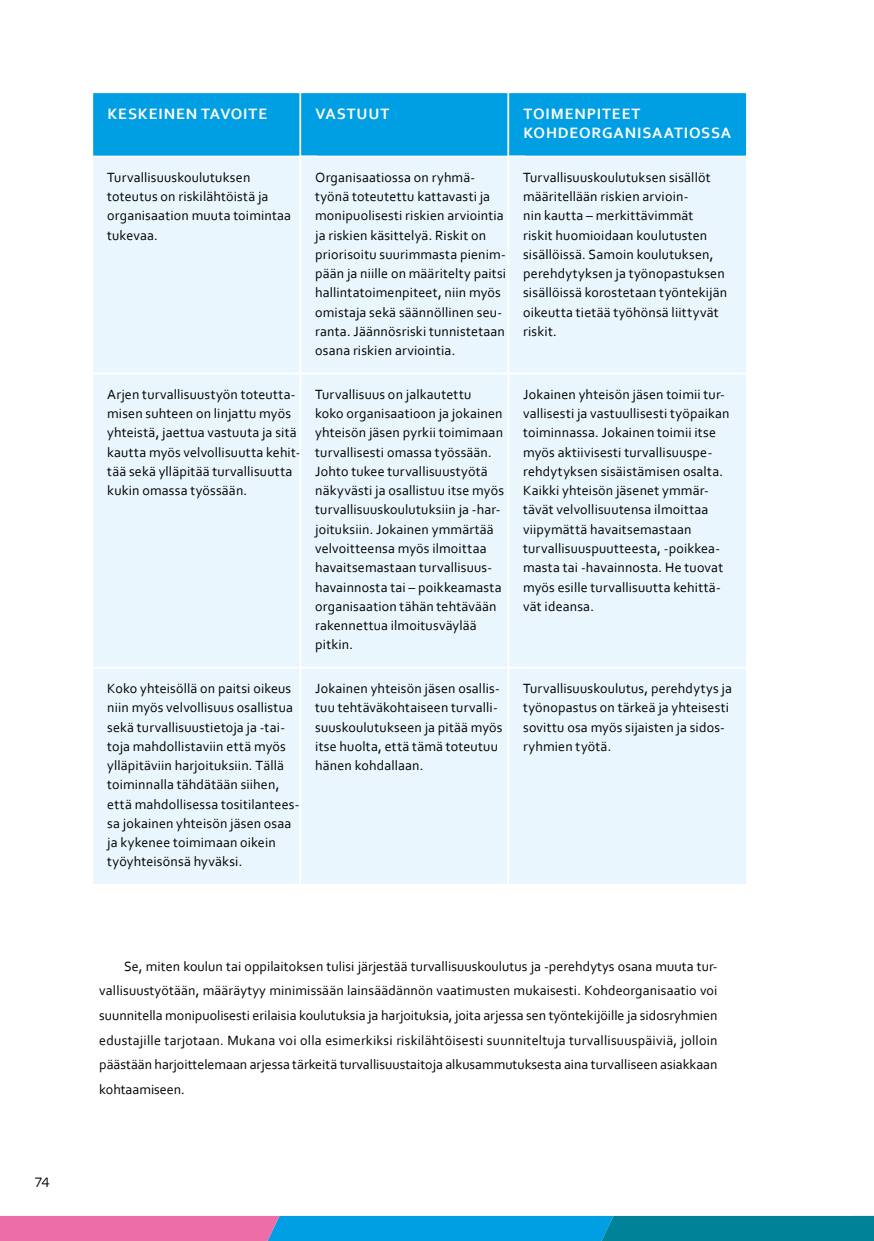
<style>
.page{position:relative;width:874px;height:1241px;background:#fff}
.page>*{position:absolute;margin:0;border:0;box-sizing:border-box;transform-origin:0 0}
.Taulukko_otsikko{font:700 15.75px "Corbel";letter-spacing:.055em;color:#fff}
.t1{font:14.53px "Omnes";color:#000}
.Taulukko{font:14px/19.2px "Corbel";letter-spacing:.01em;color:#000}
.leipis{font:14px/24.5px "Corbel";color:#000;text-align:justify}
</style>
<div class="page">
<svg style="left:0;top:1215px;width:873px;height:25px"></svg>
<div style="left:91px;top:91px;width:226px;height:67px;background:#009fe3;border:2px solid #fff"></div>
<div style="left:299px;top:91px;width:225px;height:67px;background:#009fe3;border:2px solid #fff"></div>
<div style="left:507px;top:91px;width:240px;height:67px;background:#009fe3;border:2px solid #fff"></div>
<div style="left:91px;top:156px;width:226px;height:218px;background:#eaf6fe;border:2px solid #fff"></div>
<div style="left:300px;top:156px;width:223px;height:217px;background:#eaf6fe"></div>
<div style="left:299px;top:156px;width:225px;height:218px;border:2px solid #fff"></div>
<div style="left:508px;top:156px;width:238px;height:217px;background:#eaf6fe"></div>
<div style="left:507px;top:156px;width:240px;height:218px;border:2px solid #fff"></div>
<div style="left:92px;top:373px;width:224px;height:294px;background:#eaf6fe"></div>
<div style="left:91px;top:372px;width:226px;height:296px;border:2px solid #fff"></div>
<div style="left:300px;top:373px;width:223px;height:294px;background:#eaf6fe"></div>
<div style="left:299px;top:372px;width:225px;height:296px;border:2px solid #fff"></div>
<div style="left:508px;top:373px;width:238px;height:294px;background:#eaf6fe"></div>
<div style="left:507px;top:372px;width:240px;height:296px;border:2px solid #fff"></div>
<div style="left:92px;top:667px;width:224px;height:217px;background:#eaf6fe"></div>
<div style="left:91px;top:666px;width:226px;height:219px;border:2px solid #fff"></div>
<div style="left:300px;top:667px;width:223px;height:217px;background:#eaf6fe"></div>
<div style="left:299px;top:666px;width:225px;height:219px;border:2px solid #fff"></div>
<div style="left:508px;top:667px;width:238px;height:217px;background:#eaf6fe"></div>
<div style="left:507px;top:666px;width:240px;height:219px;border:2px solid #fff"></div>
<p class="t1" style="left:35px;top:1171px;width:16px">74</p>
<h3 class="Taulukko_otsikko" style="left:107px;top:104px;width:161px">KESKEINEN TAVOITE</h3>
<h3 class="Taulukko_otsikko" style="left:315px;top:104px;width:75px">VASTUUT</h3>
<h3 class="Taulukko_otsikko" style="left:523px;top:104px;width:118px">TOIMENPITEET</h3>
<h3 class="Taulukko_otsikko" style="left:523px;top:123px;width:209px">KOHDEORGANISAATIOSSA</h3>
<p class="Taulukko" style="left:107px;top:167px;width:185px">Turvallisuuskoulutuksen toteutus on riskilähtöistä ja organisaation muuta toimintaa tukevaa.</p>
<p class="Taulukko" style="left:315px;top:167px;width:192px">Organisaatiossa on ryhmä&shy;työnä toteutettu kattavasti ja monipuolisesti riskien arviointia ja riskien käsittelyä. Riskit on priorisoitu suurimmasta pienim&shy;pään ja niille on määritelty paitsi hallintatoimenpiteet, niin myös omistaja sekä säännöllinen seu&shy;ranta. Jäännösriski tunnistetaan osana riskien arviointia.</p>
<p class="Taulukko" style="left:523px;top:167px;width:205px">Turvallisuuskoulutuksen sisällöt määritellään riskien arvioin-<br>nin kautta – merkittävimmät<br>riskit huomioidaan koulutusten sisällöissä. Samoin koulutuksen, perehdytyksen ja työnopastuksen sisällöissä korostetaan työntekijän oikeutta tietää työhönsä liittyvät riskit.</p>
<p class="Taulukko" style="left:107px;top:384px;width:194px">Arjen turvallisuustyön toteutta&shy;misen suhteen on linjattu myös yhteistä, jaettua vastuuta ja sitä kautta myös velvollisuutta kehit&shy;tää sekä ylläpitää turvallisuutta kukin omassa työssään.</p>
<p class="Taulukko" style="left:315px;top:384px;width:190px">Turvallisuus on jalkautettu<br>koko organisaatioon ja jokainen yhteisön jäsen pyrkii toimimaan turvallisesti omassa työssään.<br>Johto tukee turvallisuustyötä näkyvästi ja osallistuu itse myös turvallisuuskoulutuksiin ja -har&shy;joituksiin. Jokainen ymmärtää velvoitteensa myös ilmoittaa havaitsemastaan turvallisuus&shy;havainnosta tai – poikkeamasta organisaation tähän tehtävään rakennettua ilmoitusväylää pitkin.</p>
<p class="Taulukko" style="left:523px;top:384px;width:208px">Jokainen yhteisön jäsen toimii tur&shy;vallisesti ja vastuullisesti työpaikan toiminnassa. Jokainen toimii itse myös aktiivisesti turvallisuuspe&shy;rehdytyksen sisäistämisen osalta.<br>Kaikki yhteisön jäsenet ymmär&shy;tävät velvollisuutensa ilmoittaa viipymättä havaitsemastaan turvallisuuspuutteesta, -poikkea&shy;masta tai -havainnosta. He tuovat myös esille turvallisuutta kehittä&shy;vät ideansa.</p>
<p class="Taulukko" style="left:107px;top:678px;width:194px">Koko yhteisöllä on paitsi oikeus niin myös velvollisuus osallistua sekä turvallisuustietoja ja -tai&shy;toja mahdollistaviin että myös ylläpitäviin harjoituksiin. Tällä toiminnalla tähdätään siihen, että mahdollisessa tositilantees&shy;sa jokainen yhteisön jäsen osaa ja kykenee toimimaan oikein työyhteisönsä hyväksi.</p>
<p class="Taulukko" style="left:315px;top:678px;width:189px">Jokainen yhteisön jäsen osallis&shy;tuu tehtäväkohtaiseen turvalli&shy;suuskoulutukseen ja pitää myös itse huolta, että tämä toteutuu hänen kohdallaan.</p>
<p class="Taulukko" style="left:523px;top:678px;width:210px">Turvallisuuskoulutus, perehdytys ja työnopastus on tärkeä ja yhteisesti sovittu osa myös sijaisten ja sidos&shy;ryhmien työtä.</p>
<p class="leipis" style="left:99px;top:953px;width:619px;text-indent:25px">Se, miten koulun tai oppilaitoksen tulisi järjestää turvallisuuskoulutus ja -perehdytys osana muuta tur&shy;vallisuustyötään, määräytyy minimissään lainsäädännön vaatimusten mukaisesti. Kohdeorganisaatio voi suunnitella monipuolisesti erilaisia koulutuksia ja harjoituksia, joita arjessa sen työntekijöille ja sidosryhmien edustajille tarjotaan. Mukana voi olla esimerkiksi riskilähtöisesti suunniteltuja turvallisuuspäiviä, jolloin päästään harjoittelemaan arjessa tärkeitä turvallisuustaitoja alkusammutuksesta aina turvalliseen asiakkaan kohtaamiseen.</p>
</div>
